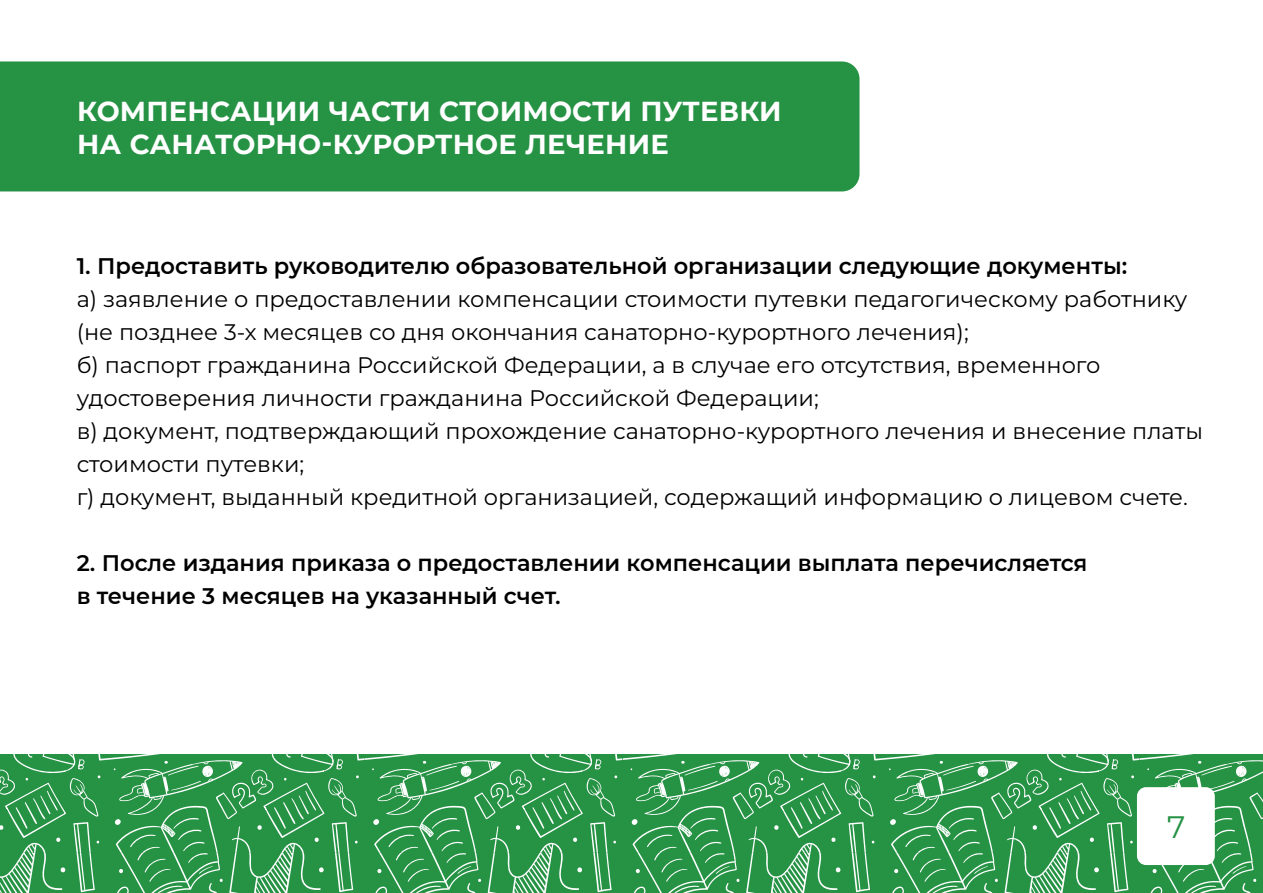
<style>
.page{position:relative;width:1263px;height:893px;background:#fff}
.page>*{position:absolute;margin:0;border:0;box-sizing:border-box;transform-origin:0 0}
.t1{font:31.05px "Montserrat";color:#259244}
.t2{font:700 27.3px/32.8px "Montserrat";letter-spacing:.01em;color:#fff}
.t3{font:22.5px/33px "Montserrat";color:#000}
.t4{font:600 22.5px/33px "Montserrat";color:#000}
</style>
<div class="page">
<div style="left:0;top:61px;width:859px;height:130px;background:#259244"></div>
<svg style="left:1px;top:754px;width:1262px;height:139px;background:#3c9d58"></svg>
<div style="left:1137px;top:787px;width:78px;height:78px;background:#fff;border-radius:9px"></div>
<p class="t2" style="left:77px;top:94px;width:706px">КОМПЕНСАЦИИ ЧАСТИ СТОИМОСТИ ПУТЕВКИ<br>НА САНАТОРНО-КУРОРТНОЕ ЛЕЧЕНИЕ</p>
<p class="t4" style="left:77px;top:249px;width:1052px">1. Предоставить руководителю образовательной организации следующие документы:</p>
<p class="t3" style="left:77px;top:282px;width:1128px">а) заявление о предоставлении компенсации стоимости путевки педагогическому работнику (не позднее 3-х месяцев со дня окончания санаторно-курортного лечения);<br>б) паспорт гражданина Российской Федерации, а в случае его отсутствия, временного удостоверения личности гражданина Российской Федерации;<br>в) документ, подтверждающий прохождение санаторно-курортного лечения и внесение платы стоимости путевки;<br>г) документ, выданный кредитной организацией, содержащий информацию о лицевом счете.</p>
<p class="t4" style="left:77px;top:546px;width:1012px">2. После издания приказа о предоставлении компенсации выплата перечисляется в течение 3 месяцев на указанный счет.</p>
<h1 class="t1" style="left:1167px;top:806px;width:20px">7</h1>
</div>
